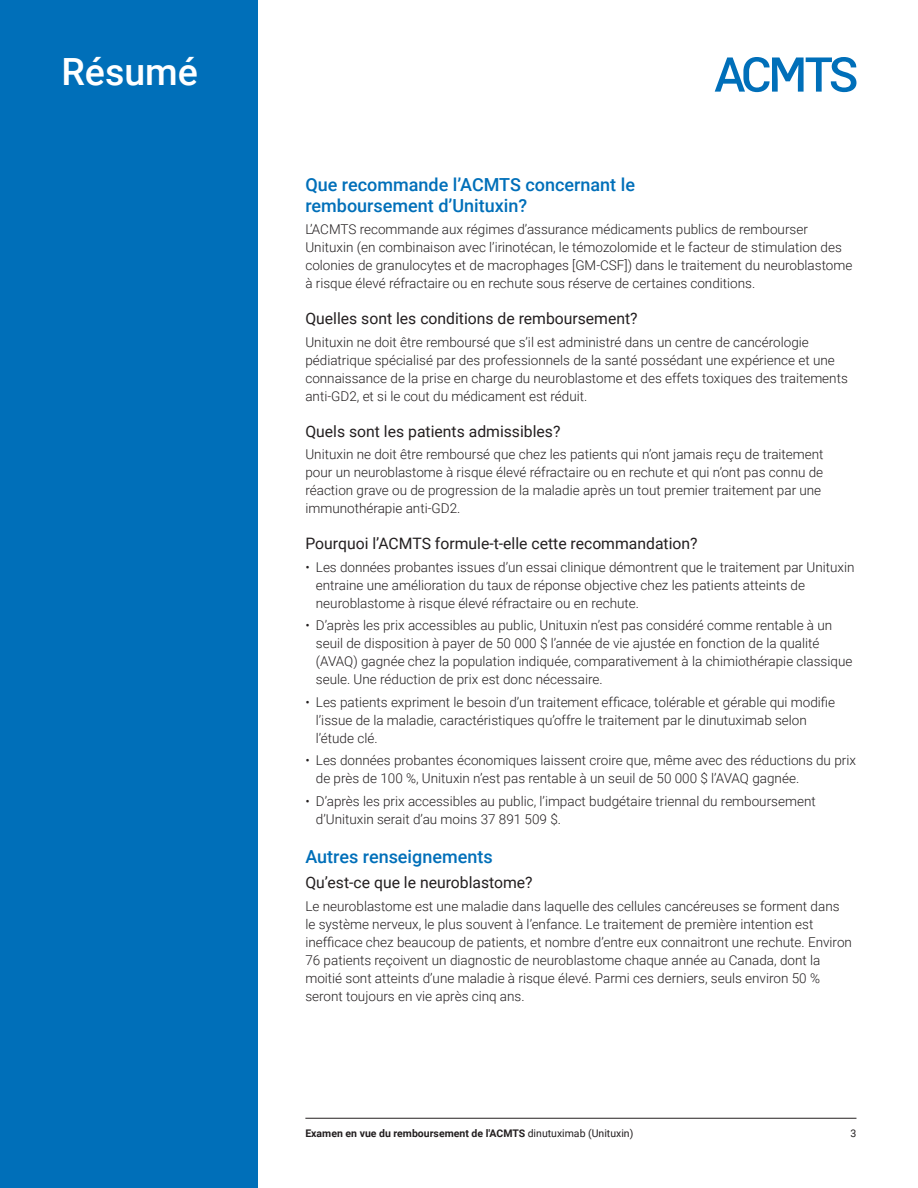
<style>
.page{position:relative;width:918px;height:1188px;background:#fff}
.page>*{position:absolute;margin:0;border:0;box-sizing:border-box;transform-origin:0 0}
.t1{font:500 37.5px "Roboto";color:#fff}
.t2{font:500 18px/21px "Roboto";color:#006fb9}
.t3{font:15.75px "Roboto";color:#231f20}
.t4{font:300 13.5px/18px "Roboto";color:#231f20}
.t5{font:700 10.5px "Roboto";color:#231f20}
.t6{font:10.5px "Roboto";color:#231f20}
.s1{font-weight:400}
</style>
<div class="page">
<svg style="left:715px;top:57px;width:141px;height:35px"></svg>
<hr style="left:305px;top:1118px;width:551px;height:1px;background:#231f20">
<div style="left:0;top:0;width:257px;height:1188px;background:#006fb9"></div>
<h1 class="t1" style="left:62px;top:46px;width:138px">Résumé</h1>
<h2 class="t2" style="left:305px;top:173px;width:331px">Que recommande l’ACMTS concernant le remboursement d’Unituxin?</h2>
<p class="t4" style="left:305px;top:220px;width:549px">L’ACMTS recommande aux régimes d’assurance médicaments publics de rembourser Unituxin (en combinaison avec l’irinotécan, le témozolomide et le facteur de stimulation des colonies de granulocytes et de macrophages [GM-CSF]) dans le traitement du neuroblastome à risque élevé réfractaire ou en rechute sous réserve de certaines conditions.</p>
<p class="t3" style="left:305px;top:307px;width:334px">Quelles sont les conditions de remboursement?</p>
<p class="t4" style="left:305px;top:332px;width:544px">Unituxin ne doit être remboursé que s’il est administré dans un centre de cancérologie pédiatrique spécialisé par des professionnels de la santé possédant une expérience et une connaissance de la prise en charge du neuroblastome et des effets toxiques des traitements anti-GD2, et si le cout du médicament est réduit.</p>
<p class="t3" style="left:305px;top:420px;width:257px">Quels sont les patients admissibles?</p>
<p class="t4" style="left:305px;top:445px;width:520px">Unituxin ne doit être remboursé que chez les patients qui n’ont jamais reçu de traitement pour un neuroblastome à risque élevé réfractaire ou en rechute et qui n’ont pas connu de réaction grave ou de progression de la maladie après un tout premier traitement par une immunothérapie anti-GD2.</p>
<p class="t3" style="left:305px;top:532px;width:394px">Pourquoi l’ACMTS formule-t-elle cette recommandation?</p>
<p class="t4" style="left:316px;top:557px;width:540px;text-indent:-10px">• Les données probantes issues d’un essai clinique démontrent que le traitement par Unituxin entraine une amélioration du taux de réponse objective chez les patients atteints de neuroblastome à risque élevé réfractaire ou en rechute.</p>
<p class="t4" style="left:316px;top:616px;width:538px;text-indent:-10px">• D’après les prix accessibles au public, Unituxin n’est pas considéré comme rentable à un seuil de disposition à payer de 50 000 $ l’année de vie ajustée en fonction de la qualité (AVAQ) gagnée chez la population indiquée, comparativement à la chimiothérapie classique seule. Une réduction de prix est donc nécessaire.</p>
<p class="t4" style="left:316px;top:692px;width:521px;text-indent:-10px">• Les patients expriment le besoin d’un traitement efficace, tolérable et gérable qui modifie l’issue de la maladie, caractéristiques qu’offre le traitement par le dinutuximab selon l’étude clé.</p>
<p class="t4" style="left:316px;top:751px;width:542px;text-indent:-10px">• Les données probantes économiques laissent croire que, même avec des réductions du prix de près de 100 %, Unituxin n’est pas rentable à un seuil de 50 000 $ l’AVAQ gagnée.</p>
<p class="t4" style="left:316px;top:791px;width:501px;text-indent:-10px">• D’après les prix accessibles au public, l’impact budgétaire triennal du remboursement d’Unituxin serait d’au moins 37 891 509 $.</p>
<h2 class="t2" style="left:305px;top:845px;width:189px">Autres renseignements</h2>
<p class="t3" style="left:305px;top:871px;width:229px">Qu’est-ce que le neuroblastome?</p>
<p class="t4" style="left:305px;top:896px;width:548px">Le neuroblastome est une maladie dans laquelle des cellules cancéreuses se forment dans le système nerveux, le plus souvent à l’enfance. Le traitement de première intention est inefficace chez beaucoup de patients, et nombre d’entre eux connaitront une rechute. Environ 76 patients reçoivent un diagnostic de neuroblastome chaque année au Canada, dont la moitié sont atteints d’une maladie à risque élevé. Parmi ces derniers, seuls environ 50 % seront toujours en vie après cinq ans.</p>
<p class="t5" style="left:305px;top:1126px;width:329px">Examen en vue du remboursement de l'ACMTS <span class="s1">dinutuximab (Unituxin)</span></p>
<p class="t6" style="left:851px;top:1126px;width:7px">3</p>
</div>
